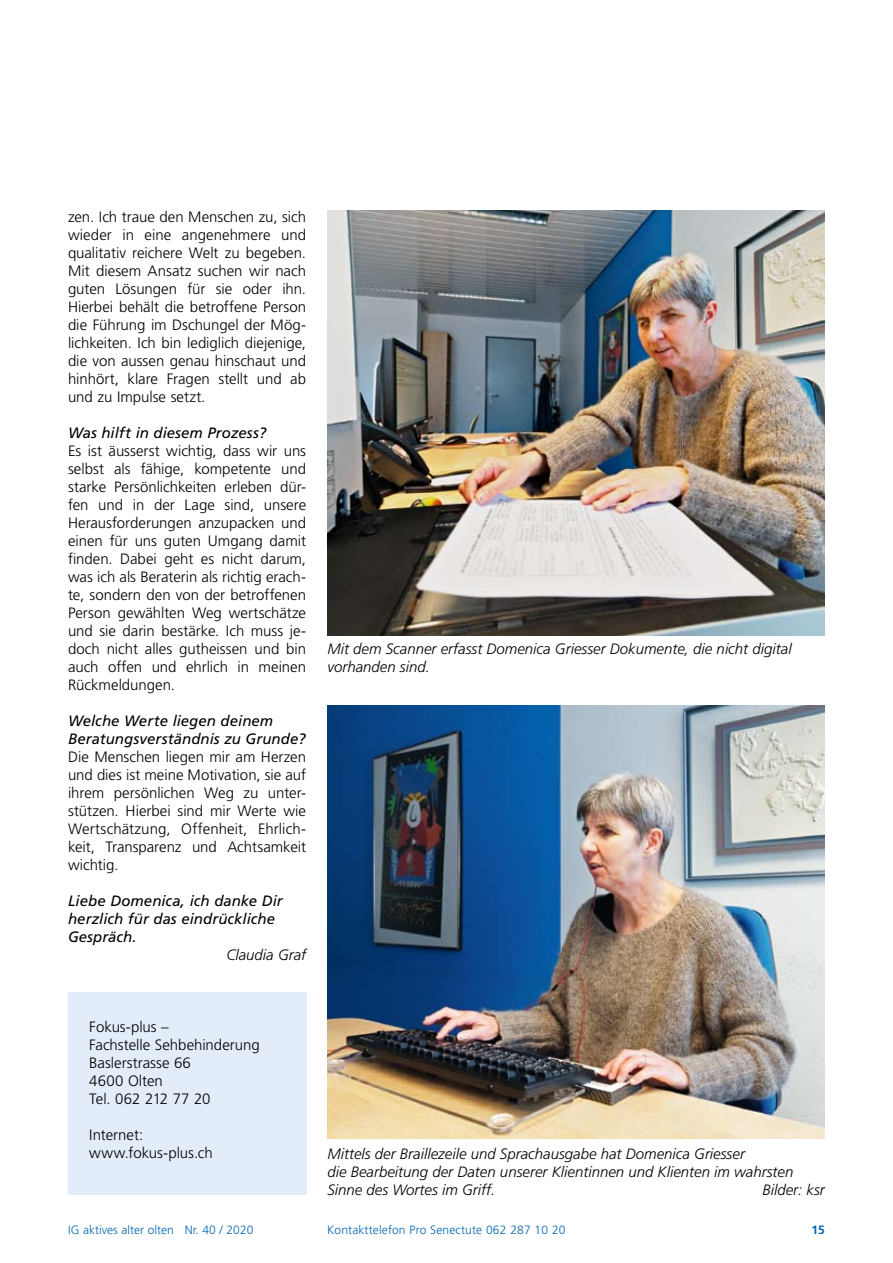
<style>
.page{position:relative;width:893px;height:1263px;background:#fff}
.page>*{position:absolute;margin:0;border:0;box-sizing:border-box;transform-origin:0 0}
.t1{font:300 15px/18px "Frutiger";color:#000;text-align:justify}
.t2{font:italic 300 15px/18px "Frutiger";color:#000}
.t3{font:italic 15px/18px "Frutiger";letter-spacing:.005em;color:#000}
.t4{font:300 12px "Frutiger";letter-spacing:.01em;color:#0067b0}
.t5{font:700 12px "Frutiger";color:#0067b0}
</style>
<div class="page">
<div style="left:68px;top:992px;width:238px;height:203px;background:#e3edfa"></div>
<img style="left:327px;top:210px;width:498px;height:426px">
<img style="left:327px;top:705px;width:498px;height:433px">
<p class="t1" style="left:68px;top:208px;width:240px">zen. Ich traue den Menschen zu, sich wieder in eine angenehmere und qualitativ reichere Welt zu begeben.<br>Mit diesem Ansatz suchen wir nach guten Lösungen für sie oder ihn.<br>Hierbei behält die betroffene Person die Führung im Dschungel der Mög&shy;lichkeiten. Ich bin lediglich diejenige, die von aussen genau hinschaut und hinhört, klare Fragen stellt und ab und zu Impulse setzt.</p>
<p class="t3" style="left:68px;top:424px;width:200px">Was hilft in diesem Prozess?</p>
<p class="t1" style="left:68px;top:442px;width:240px">Es ist äusserst wichtig, dass wir uns selbst als fähige, kompetente und starke Persönlichkeiten erleben dür&shy;fen und in der Lage sind, unsere Herausforderungen anzupacken und einen für uns guten Umgang damit finden. Dabei geht es nicht darum, was ich als Beraterin als richtig erach&shy;te, sondern den von der betroffenen Person gewählten Weg wertschätze und sie darin bestärke. Ich muss je&shy;doch nicht alles gutheissen und bin auch offen und ehrlich in meinen Rückmeldungen.</p>
<p class="t3" style="left:68px;top:712px;width:239px">Welche Werte liegen deinem<br>Beratungsverständnis zu Grunde?</p>
<p class="t1" style="left:68px;top:748px;width:240px">Die Menschen liegen mir am Herzen und dies ist meine Motivation, sie auf ihrem persönlichen Weg zu unter&shy;stützen. Hierbei sind mir Werte wie Wertschätzung, Offenheit, Ehrlich&shy;keit, Transparenz und Achtsamkeit wichtig.</p>
<p class="t3" style="left:68px;top:892px;width:216px">Liebe Domenica, ich danke Dir herzlich für das eindrückliche<br>Gespräch.</p>
<p class="t2" style="left:226px;top:946px;width:81px">Claudia Graf</p>
<p class="t2" style="left:327px;top:640px;width:466px">Mit dem Scanner erfasst Domenica Griesser Dokumente, die nicht digital vorhanden sind.</p>
<p class="t1" style="left:89px;top:1018px;width:172px;text-align:left">Fokus-plus –<br>Fachstelle Sehbehinderung<br>Baslerstrasse 66<br>4600 Olten<br>Tel. 062 212 77 20</p>
<p class="t1" style="left:89px;top:1126px;width:125px">Internet: www.fokus-plus.ch</p>
<p class="t2" style="left:327px;top:1144px;width:467px">Mittels der Braillezeile und Sprachausgabe hat Domenica Griesser<br>die Bearbeitung der Daten unserer Klientinnen und Klienten im wahrsten<br>Sinne des Wortes im Griff.</p>
<p class="t2" style="left:762px;top:1180px;width:64px">Bilder: ksr</p>
<p class="t4" style="left:68px;top:1223px;width:187px">IG aktives alter olten Nr. 40 / 2020</p>
<p class="t4" style="left:327px;top:1223px;width:240px">Kontakttelefon Pro Senectute 062 287 10 20</p>
<p class="t5" style="left:812px;top:1223px;width:15px">15</p>
</div>
